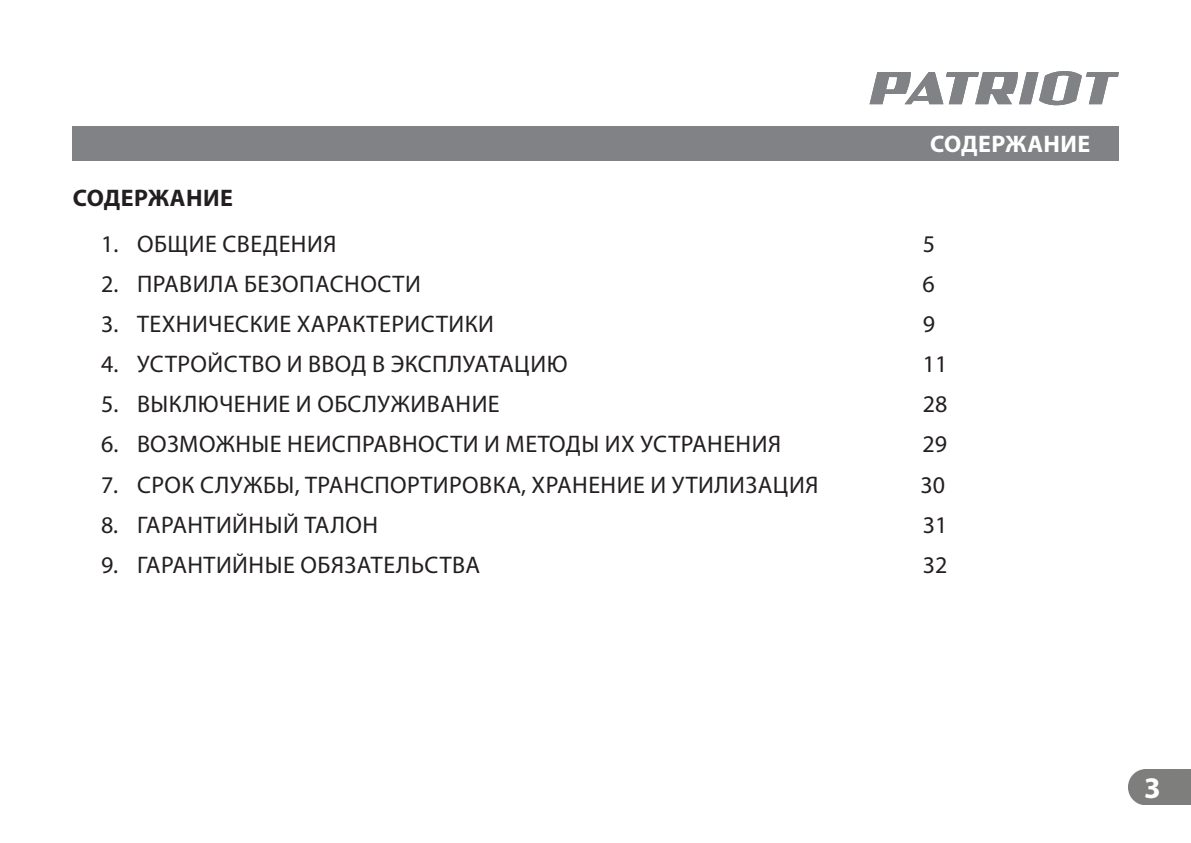
<style>
.page{position:relative;width:1191px;height:843px;background:#fff}
.page>*{position:absolute;margin:0;border:0;box-sizing:border-box;transform-origin:0 0}
.t1{font:700 30px "Myriad Pro";color:#fff}
.t2{font:24px "Myriad Pro";letter-spacing:.02em;color:#231f20}
.t3{font:700 24px "Myriad Pro";letter-spacing:.02em;color:#fff}
.t4{font:700 24px "Myriad Pro";letter-spacing:.02em;color:#231f20}
</style>
<div class="page">
<div style="left:1129px;top:769px;width:62px;height:35px;background:#7e7e7d"></div>
<svg style="left:870px;top:71px;width:249px;height:34px"></svg>
<div style="left:72px;top:126px;width:1047px;height:34px;background:#808285"></div>
<p class="t3" style="left:930px;top:131px;width:162px">СОДЕРЖАНИЕ</p>
<p class="t4" style="left:73px;top:184px;width:162px">СОДЕРЖАНИЕ</p>
<p class="t2" style="left:101px;top:228px;width:237px">1. ОБЩИЕ СВЕДЕНИЯ</p>
<p class="t2" style="left:923px;top:228px;width:14px">5</p>
<p class="t2" style="left:101px;top:269px;width:321px">2. ПРАВИЛА БЕЗОПАСНОСТИ</p>
<p class="t2" style="left:922px;top:269px;width:14px">6</p>
<p class="t2" style="left:101px;top:309px;width:394px">3. ТЕХНИЧЕСКИЕ ХАРАКТЕРИСТИКИ</p>
<p class="t2" style="left:923px;top:309px;width:14px">9</p>
<p class="t2" style="left:101px;top:349px;width:468px">4. УСТРОЙСТВО И ВВОД В ЭКСПЛУАТАЦИЮ</p>
<p class="t2" style="left:923px;top:349px;width:26px">11</p>
<p class="t2" style="left:101px;top:389px;width:400px">5. ВЫКЛЮЧЕНИЕ И ОБСЛУЖИВАНИЕ</p>
<p class="t2" style="left:923px;top:389px;width:26px">28</p>
<p class="t2" style="left:101px;top:429px;width:682px">6. ВОЗМОЖНЫЕ НЕИСПРАВНОСТИ И МЕТОДЫ ИХ УСТРАНЕНИЯ</p>
<p class="t2" style="left:922px;top:429px;width:26px">29</p>
<p class="t2" style="left:101px;top:469px;width:719px">7. СРОК СЛУЖБЫ, ТРАНСПОРТИРОВКА, ХРАНЕНИЕ И УТИЛИЗАЦИЯ</p>
<p class="t2" style="left:920px;top:469px;width:26px">30</p>
<p class="t2" style="left:101px;top:509px;width:279px">8. ГАРАНТИЙНЫЙ ТАЛОН</p>
<p class="t2" style="left:923px;top:509px;width:26px">31</p>
<p class="t2" style="left:101px;top:549px;width:381px">9. ГАРАНТИЙНЫЕ ОБЯЗАТЕЛЬСТВА</p>
<p class="t2" style="left:923px;top:549px;width:26px">32</p>
<p class="t1" style="left:1144px;top:770px;width:18px">3</p>
</div>
